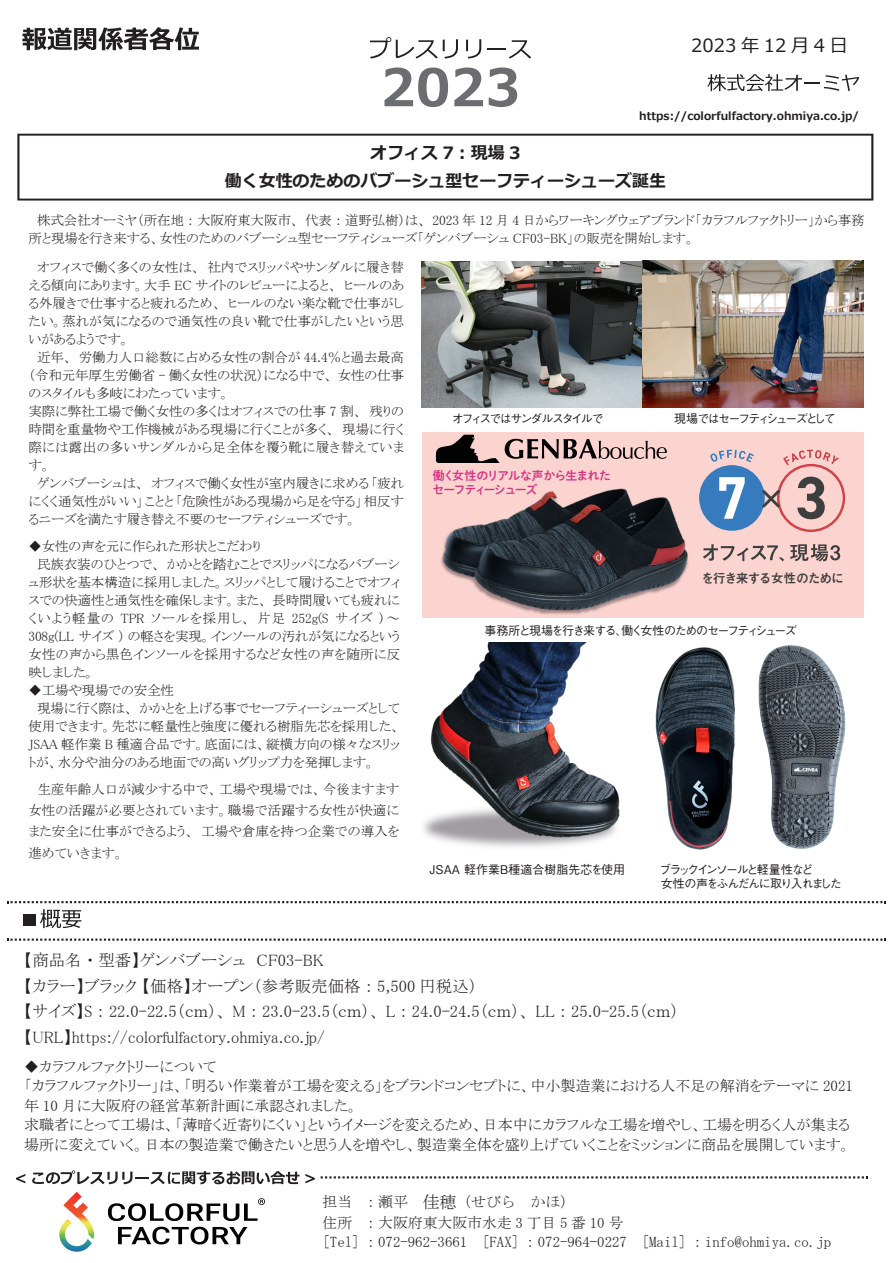
<style>
.page{position:relative;width:893px;height:1263px;background:#fff}
.page>*{position:absolute;margin:0;border:0;box-sizing:border-box;transform-origin:0 0}
.t1{font:700 51.6px "Meiryo";color:#6c6d70}
.t2{font:18.15px "Meiryo";letter-spacing:.25em;color:#231f20}
.t3{font:700 16.95px/27.6px "Meiryo";color:#231f20;text-align:center}
.t4{font:16.5px/25.5px "MS P Mincho";color:#231f20}
.t5{font:15px/19.5px "MS P Mincho";color:#231f20}
.t6{font:14.85px/19.6px "MS Mincho";color:#231f20}
.t7{font:13.5px/18px "MS P Mincho";letter-spacing:-.01em;color:#231f20}
.t8{font:700 12.9px "Mi Go MB1 Std De";letter-spacing:-.095em;color:#3e3e3f}
.t9{font:500 12px/14.4px "Gothic BBB Pr 5";letter-spacing:-.14em;color:#231f20}
.t10{font:12px/13.5px "P Shuei M Go Std N B";letter-spacing:-.105em;color:#d83183}
.t11{font:500 12px "Gothic BBB Pr 5";color:#231f20}
.t12{font:500 12px "Gothic BBB Pr 5";letter-spacing:-.16em;color:#231f20}
.t13{font:500 12px "Gothic BBB Pr 5";letter-spacing:-.165em;color:#231f20}
.t14{font:700 11.1px "Meiryo";color:#231f20}
.s1{font-family:"MS P Mincho";font-size:16.95px}
</style>
<div class="page">
<div style="left:422px;top:432px;width:441px;height:186px;background:#fbd4cf"></div>
<svg style="left:22px;top:27px;width:177px;height:23px"></svg>
<svg style="left:707px;top:74px;width:152px;height:17px"></svg>
<svg style="left:370px;top:37px;width:88px;height:22px"></svg>
<svg style="left:466px;top:39px;width:15px;height:19px"></svg>
<svg style="left:487px;top:40px;width:44px;height:19px"></svg>
<svg style="left:17px;top:134px;width:856px;height:67px"></svg>
<svg style="left:16px;top:1174px;width:9px;height:9px"></svg>
<svg style="left:32px;top:1170px;width:267px;height:14px"></svg>
<svg style="left:305px;top:1174px;width:10px;height:9px"></svg>
<svg style="left:321px;top:1176px;width:546px;height:2px"></svg>
<div style="left:23px;top:913px;width:12px;height:12px;background:#231f20"></div>
<svg style="left:40px;top:909px;width:41px;height:19px"></svg>
<svg style="left:7px;top:901px;width:879px;height:2px"></svg>
<svg style="left:7px;top:938px;width:879px;height:3px"></svg>
<img style="left:422px;top:262px;width:219px;height:146px">
<img style="left:643px;top:261px;width:220px;height:147px">
<img style="left:423px;top:643px;width:197px;height:204px">
<img style="left:441px;top:488px;width:259px;height:125px">
<svg style="left:436px;top:435px;width:231px;height:28px"></svg>
<svg style="left:783px;top:450px;width:56px;height:15px"></svg>
<svg style="left:710px;top:450px;width:44px;height:12px"></svg>
<div style="left:777px;top:464px;width:68px;height:68px;border:2px solid #d44147;border-radius:50%"></div>
<div style="left:699px;top:465px;width:66px;height:66px;background:#377bbf;border-radius:50%"></div>
<svg style="left:762px;top:487px;width:20px;height:23px"></svg>
<svg style="left:719px;top:477px;width:26px;height:42px"></svg>
<svg style="left:797px;top:477px;width:28px;height:42px"></svg>
<svg style="left:703px;top:544px;width:81px;height:17px"></svg>
<svg style="left:790px;top:544px;width:50px;height:17px"></svg>
<img style="left:655px;top:647px;width:80px;height:203px">
<img style="left:758px;top:645px;width:88px;height:204px">
<svg style="left:59px;top:1192px;width:35px;height:60px"></svg>
<svg style="left:118px;top:1227px;width:129px;height:17px"></svg>
<svg style="left:108px;top:1198px;width:157px;height:23px"></svg>
<h1 class="t1" style="left:381px;top:51px;width:141px">2023</h1>
<h2 class="t2" style="left:691px;top:33px;width:158px">2023年12月4日</h2>
<p class="t14" style="left:639px;top:108px;width:221px">https://colorfulfactory.ohmiya.co.jp/</p>
<p class="t3" style="left:225px;top:140px;width:443px">オフィス 7︓現場 3<br>働く女性のためのバブーシュ型セーフティーシューズ誕生</p>
<p class="t7" style="left:28px;top:211px;width:838px">　株式会社オーミヤ（所在地：大阪府東大阪市、代表：道野弘樹）は、 2023 年 12 月 4 日からワーキングウェアブランド「カラフルファクトリー」から事務所と現場を行き来する、女性のためのバブーシュ型セーフティシューズ「ゲンバブーシュ CF03-BK」の販売を開始します。</p>
<p class="t7" style="left:28px;top:258px;width:377px">　オフィスで働く多くの女性は、社内でスリッパやサンダルに履き替える傾向にあります。大手 EC サイトのレビューによると、ヒールのある外履きで仕事すると疲れるため、ヒールのない楽な靴で仕事がしたい。蒸れが気になるので通気性の良い靴で仕事がしたいという思いがあるようです。<br>　近年、労働力人口総数に占める女性の割合が 44.4％と過去最高（令和元年厚生労働省 - 働く女性の状況）になる中で、女性の仕事のスタイルも多岐にわたっています。<br>実際に弊社工場で働く女性の多くはオフィスでの仕事 7 割、残りの時間を重量物や工作機械がある現場に行くことが多く、現場に行く際には露出の多いサンダルから足全体を覆う靴に履き替えています。<br>　ゲンバブーシュは、オフィスで働く女性が室内履きに求める「疲れにくく通気性がいい」ことと「危険性がある現場から足を守る」相反するニーズを満たす履き替え不要のセーフティシューズです。</p>
<p class="t7" style="left:28px;top:537px;width:373px">◆女性の声を元に作られた形状とこだわり<br>　民族衣装のひとつで、かかとを踏むことでスリッパになるバブーシュ形状を基本構造に採用しました。スリッパとして履けることでオフィスでの快適性と通気性を確保します。また、長時間履いても疲れにくいよう軽量の TPR ソールを採用し、片足 252g(S サイズ ) ～<br>308g(LL サイズ ) の軽さを実現。インソールの汚れが気になるという女性の声から黒色インソールを採用するなど女性の声を随所に反映しました。</p>
<p class="t7" style="left:28px;top:681px;width:373px">◆工場や現場での安全性<br>　現場に行く際は、かかとを上げる事でセーフティーシューズとして使用できます。先芯に軽量性と強度に優れる樹脂先芯を採用した、<br>JSAA 軽作業 B 種適合品です。底面には、縦横方向の様々なスリットが、水分や油分のある地面での高いグリップ力を発揮します。</p>
<p class="t7" style="left:28px;top:778px;width:372px;line-height:21.1px;text-align:justify">　生産年齢人口が減少する中で、工場や現場では、今後ますます女性の活躍が必要とされています。職場で活躍する女性が快適にまた安全に仕事ができるよう、工場や倉庫を持つ企業での導入を進めていきます。</p>
<p class="t13" style="left:452px;top:409px;width:153px">オフィスではサンダルスタイルで</p>
<p class="t12" style="left:674px;top:409px;width:163px">現場ではセーフティシューズとして</p>
<p class="t10" style="left:433px;top:468px;width:180px">働く女性のリアルな声から生まれたセーフティーシューズ</p>
<p class="t8" style="left:701px;top:568px;width:145px">を行き来する女性のために</p>
<p class="t9" style="left:485px;top:622px;width:314px">事務所と現場を行き来する、働く女性のためのセーフティシューズ</p>
<p class="t11" style="left:429px;top:860px;width:197px">JSAA 軽作業B種適合樹脂先芯を使用</p>
<p class="t9" style="left:659px;top:861px;width:184px">ブラックインソールと軽量性など<br>女性の声をふんだんに取り入れました</p>
<p class="t4" style="left:24px;top:947px;width:656px">【商品名・型番】ゲンバブーシュ　CF03-BK<br>【カラー】ブラック 【価格】オープン（参考販売価格： 5,500 円税込）　<br>【サイズ】S ： 22.0-22.5（ｃｍ）、 M ： 23.0-23.5（ｃｍ）、 L ： 24.0-24.5（ｃｍ）、 LL ： 25.0-25.5（ｃｍ）【URL】https://colorfulfactory.ohmiya.co.jp/</p>
<p class="t5" style="left:24px;top:1056px;width:830px">◆カラフルファクトリーについて<br>「カラフルファクトリー」は、「明るい作業着が工場を変える」をブランドコンセプトに、中小製造業における人不足の解消をテーマに 2021年 10 月に大阪府の経営革新計画に承認されました。<br>求職者にとって工場は、「薄暗く近寄りにくい」というイメージを変えるため、日本中にカラフルな工場を増やし、工場を明るく人が集まる場所に変えていく。日本の製造業で働きたいと思う人を増やし、製造業全体を盛り上げていくことをミッションに商品を展開しています。</p>
<p class="t6" style="left:322px;top:1192px;width:510px">担当 ：瀬平　<span class="s1">佳穂</span>（せびら　かほ）<br>住所 ：大阪府東大阪市水走 3 丁目 5 番 10 号<br>[Tel] ：072-962-3661　[FAX] ：072-964-0227　[Mail] ：info@ohmiya.co.jp</p>
</div>
